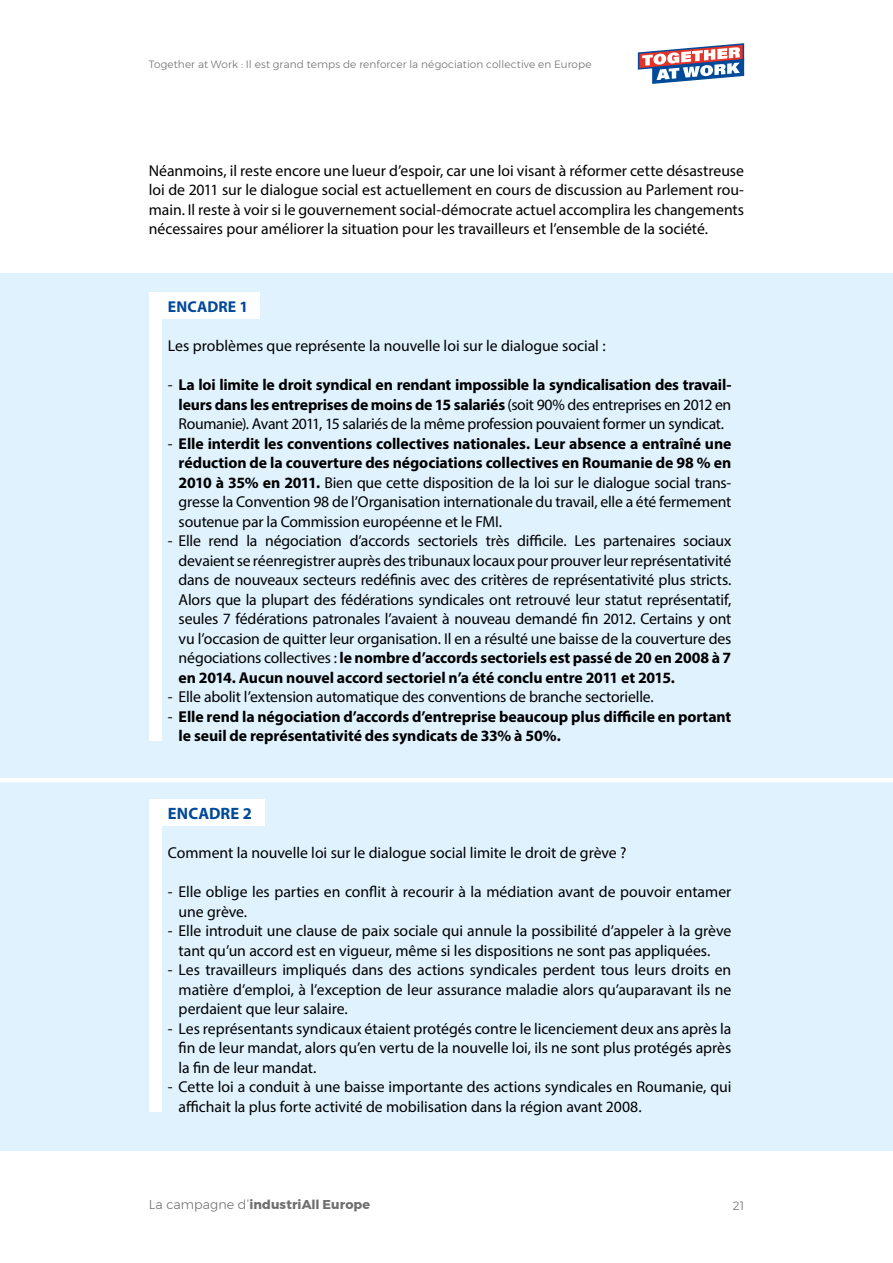
<style>
.page{position:relative;width:893px;height:1263px;background:#fff}
.page>*{position:absolute;margin:0;border:0;box-sizing:border-box;transform-origin:0 0}
.t1{font:700 16.5px "Myriad Pro";letter-spacing:.005em;color:#004a99}
.t2{font:15.75px/19.5px "Myriad Pro";letter-spacing:-.005em;color:#000;text-align:justify}
.t3{font:700 15.75px/19.5px "Myriad Pro";letter-spacing:-.005em;color:#000;text-align:justify}
.t4{font:700 15.75px "Myriad Pro";letter-spacing:.01em;color:#004a99}
.t5{font:700 12.75px "Montserrat";letter-spacing:.005em;color:#706f6f}
.t6{font:300 12px "Montserrat";color:#706f6f}
.t7{font:300 10.5px "Montserrat";letter-spacing:.01em;color:#706f6f}
.s1{font-weight:400}
.s2{font-weight:700}
.s3{font-weight:300}
</style>
<div class="page">
<svg style="left:638px;top:43px;width:106px;height:41px"></svg>
<div style="left:0;top:273px;width:893px;height:878px;background:#dff2fd"></div>
<div style="left:149px;top:800px;width:13px;height:312px;background:#fff"></div>
<div style="left:149px;top:292px;width:13px;height:449px;background:#fff"></div>
<hr style="left:0;top:778px;width:893px;height:4px;background:#fff">
<div style="left:149px;top:292px;width:110px;height:27px;background:#fff"></div>
<div style="left:149px;top:800px;width:116px;height:26px;background:#fff"></div>
<p class="t7" style="left:149px;top:57px;width:444px">Together at Work : Il est grand temps de renforcer la négociation collective en Europe</p>
<p class="t2" style="left:149px;top:160px;width:597px">Néanmoins, il reste encore une lueur d’espoir, car une loi visant à réformer cette désastreuse loi de 2011 sur le dialogue social est actuellement en cours de discussion au Parlement rou&shy;main. Il reste à voir si le gouvernement social-démocrate actuel accomplira les changements nécessaires pour améliorer la situation pour les travailleurs et l’ensemble de la société.</p>
<p class="t4" style="left:168px;top:296px;width:82px">ENCADRE 1</p>
<p class="t2" style="left:168px;top:336px;width:439px">Les problèmes que représente la nouvelle loi sur le dialogue social :</p>
<p class="t3" style="left:179px;top:374px;width:554px;text-indent:-11px"><span class="s1">-</span> La loi limite le droit syndical en rendant impossible la syndicalisation des travail&shy;leurs dans les entreprises de moins de 15 salariés <span class="s1">(soit 90% des entreprises en 2012 en Roumanie). Avant 2011, 15 salariés de la même profession pouvaient former un syndicat.</span></p>
<p class="t2" style="left:179px;top:433px;width:554px;text-indent:-11px">- <span class="s2">Elle interdit les conventions collectives nationales. Leur absence a entraîné une réduction de la couverture des négociations collectives en Roumanie de 98 % en 2010 à 35% en 2011.</span> Bien que cette disposition de la loi sur le dialogue social trans&shy;gresse la Convention 98 de l’Organisation internationale du travail, elle a été fermement soutenue par la Commission européenne et le FMI.</p>
<p class="t2" style="left:179px;top:531px;width:554px;text-indent:-11px">- Elle rend la négociation d’accords sectoriels très difficile. Les partenaires sociaux devaient se réenregistrer auprès des tribunaux locaux pour prouver leur représentativité dans de nouveaux secteurs redéfinis avec des critères de représentativité plus stricts.<br>Alors que la plupart des fédérations syndicales ont retrouvé leur statut représentatif, seules 7 fédérations patronales l’avaient à nouveau demandé fin 2012. Certains y ont vu l’occasion de quitter leur organisation. Il en a résulté une baisse de la couverture des négociations collectives : <span class="s2">le nombre d’accords sectoriels est passé de 20 en 2008 à 7 en 2014. Aucun nouvel accord sectoriel n’a été conclu entre 2011 et 2015.</span></p>
<p class="t2" style="left:168px;top:687px;width:487px">- Elle abolit l’extension automatique des conventions de branche sectorielle.</p>
<p class="t3" style="left:179px;top:706px;width:554px;text-indent:-11px"><span class="s1">-</span> Elle rend la négociation d’accords d’entreprise beaucoup plus difficile en portant le seuil de représentativité des syndicats de 33% à 50%.</p>
<p class="t1" style="left:168px;top:803px;width:85px">ENCADRE 2</p>
<p class="t2" style="left:168px;top:843px;width:460px">Comment la nouvelle loi sur le dialogue social limite le droit de grève ?</p>
<p class="t2" style="left:179px;top:882px;width:554px;text-indent:-11px">- Elle oblige les parties en conflit à recourir à la médiation avant de pouvoir entamer une grève.</p>
<p class="t2" style="left:179px;top:921px;width:554px;text-indent:-11px">- Elle introduit une clause de paix sociale qui annule la possibilité d’appeler à la grève tant qu’un accord est en vigueur, même si les dispositions ne sont pas appliquées.</p>
<p class="t2" style="left:179px;top:960px;width:554px;text-indent:-11px">- Les travailleurs impliqués dans des actions syndicales perdent tous leurs droits en matière d’emploi, à l’exception de leur assurance maladie alors qu’auparavant ils ne perdaient que leur salaire.</p>
<p class="t2" style="left:179px;top:1018px;width:554px;text-indent:-11px">- Les représentants syndicaux étaient protégés contre le licenciement deux ans après la fin de leur mandat, alors qu’en vertu de la nouvelle loi, ils ne sont plus protégés après la fin de leur mandat.</p>
<p class="t2" style="left:179px;top:1077px;width:554px;text-indent:-11px">- Cette loi a conduit à une baisse importante des actions syndicales en Roumanie, qui affichait la plus forte activité de mobilisation dans la région avant 2008.</p>
<p class="t5" style="left:149px;top:1194px;width:223px"><span class="s3">La campagne d’</span>industriAll Europe</p>
<p class="t6" style="left:733px;top:1196px;width:13px">21</p>
</div>
